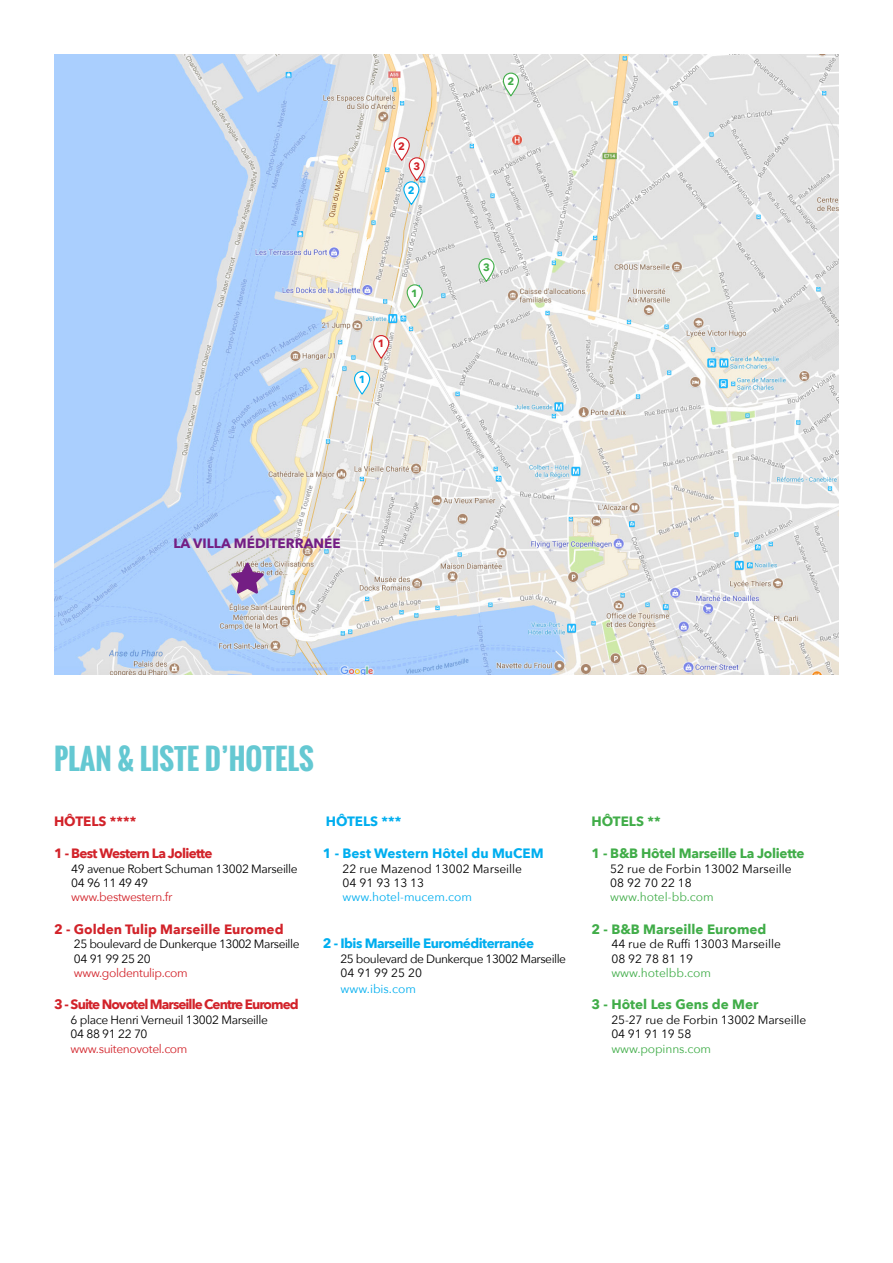
<style>
.page{position:relative;width:893px;height:1263px;background:#fff}
.page>*{position:absolute;margin:0;border:0;box-sizing:border-box;transform-origin:0 0}
.t1{font:700 28.5px "Oswald";color:#64c8d2}
.t2{font:700 13.5px "Avenir Next";color:#41ad49}
.t3{font:700 13.5px "Avenir Next";letter-spacing:-.04em;color:#00aeef}
.t4{font:700 13.5px "Avenir Next";letter-spacing:-.07em;color:#d2232a}
.t5{font:700 13.5px "Avenir Next";letter-spacing:-.05em;color:#d2232a}
.t6{font:700 13.5px "Avenir Next";color:#d2232a}
.t7{font:700 13.5px "Avenir Next";letter-spacing:-.02em;color:#41ad49}
.t8{font:700 13.5px "Avenir Next";color:#00aeef}
.t9{font:700 13.5px "Avenir Next";color:#741e84}
.t10{font:12px/14.4px "Avenir Next";letter-spacing:-.03em;color:#000}
.t11{font:12px/14.4px "Avenir Next";color:#000}
.t12{font:12px/14.4px "Avenir Next";letter-spacing:-.01em;color:#000}
.t13{font:12px "Avenir Next";color:#00aeef}
.t14{font:700 10.5px "Avenir Next";color:#41ad49}
.t15{font:700 10.5px "Avenir Next";color:#d2232a}
.t16{font:700 10.5px "Avenir Next";color:#00aeef}
.s1{color:#d2232a}
.s2{color:#00aeef}
.s3{color:#41ad49}
</style>
<div class="page">
<img style="left:55px;top:54px;width:784px;height:621px">
<svg style="left:503px;top:73px;width:15px;height:23px"></svg>
<div style="left:503px;top:73px;width:16px;height:23px;border:1px solid #41ad49;border-radius:8px"></div>
<svg style="left:479px;top:259px;width:15px;height:22px"></svg>
<div style="left:478px;top:258px;width:17px;height:24px;border:1px solid #41ad49;border-radius:8px"></div>
<svg style="left:407px;top:285px;width:15px;height:22px"></svg>
<div style="left:407px;top:284px;width:16px;height:24px;border:1px solid #41ad49;border-radius:8px"></div>
<svg style="left:374px;top:336px;width:15px;height:22px"></svg>
<div style="left:373px;top:335px;width:16px;height:24px;border:1px solid #d2232a;border-radius:8px"></div>
<svg style="left:355px;top:371px;width:15px;height:23px"></svg>
<div style="left:354px;top:371px;width:16px;height:23px;border:1px solid #00aeef;border-radius:8px"></div>
<svg style="left:404px;top:182px;width:15px;height:22px"></svg>
<div style="left:403px;top:181px;width:16px;height:24px;border:1px solid #00aeef;border-radius:8px"></div>
<svg style="left:409px;top:158px;width:15px;height:22px"></svg>
<div style="left:409px;top:157px;width:16px;height:24px;border:1px solid #d2232a;border-radius:8px"></div>
<svg style="left:394px;top:138px;width:15px;height:22px"></svg>
<div style="left:394px;top:137px;width:16px;height:24px;border:1px solid #d2232a;border-radius:8px"></div>
<svg style="left:231px;top:563px;width:33px;height:31px"></svg>
<p class="t15" style="left:398px;top:137px;width:8px">2</p>
<p class="t15" style="left:413px;top:157px;width:8px">3</p>
<p class="t16" style="left:408px;top:181px;width:8px">2</p>
<p class="t16" style="left:359px;top:370px;width:8px">1</p>
<p class="t15" style="left:378px;top:335px;width:8px">1</p>
<p class="t14" style="left:411px;top:284px;width:8px">1</p>
<p class="t9" style="left:173px;top:532px;width:169px">LA VILLA MÉDITERRANÉE</p>
<p class="t14" style="left:507px;top:72px;width:8px">2</p>
<p class="t14" style="left:483px;top:258px;width:8px">3</p>
<p class="t1" style="left:54px;top:737px;width:261px">PLAN &amp; LISTE D’HOTELS</p>
<p class="t5" style="left:54px;top:809px;width:84px">HÔTELS ****</p>
<p class="t5" style="left:54px;top:842px;width:160px">1 - Best Western La Joliette</p>
<p class="t10" style="left:71px;top:861px;width:228px">49 avenue Robert Schuman 13002 Marseille<br>04 96 11 49 49<br><span class="s1">www.bestwestern.fr</span></p>
<p class="t6" style="left:54px;top:917px;width:231px">2 - Golden Tulip Marseille Euromed</p>
<p class="t10" style="left:74px;top:936px;width:227px">25 boulevard de Dunkerque 13002 Marseille<br>04 91 99 25 20<br><span class="s1">www.goldentulip.com</span></p>
<p class="t4" style="left:54px;top:993px;width:246px">3 - Suite Novotel Marseille Centre Euromed</p>
<p class="t10" style="left:71px;top:1012px;width:199px">6 place Henri Verneuil 13002 Marseille<br>04 88 91 22 70<br><span class="s1">www.suitenovotel.com</span></p>
<p class="t3" style="left:326px;top:809px;width:77px">HÔTELS ***</p>
<p class="t8" style="left:323px;top:842px;width:222px">1 - Best Western Hôtel du MuCEM</p>
<p class="t11" style="left:343px;top:861px;width:181px">22 rue Mazenod 13002 Marseille<br>04 91 93 13 13 <span class="s2">www.hotel-mucem.com</span></p>
<p class="t3" style="left:323px;top:932px;width:213px">2 - Ibis Marseille Euroméditerranée</p>
<p class="t10" style="left:340px;top:951px;width:227px">25 boulevard de Dunkerque 13002 Marseille<br>04 91 99 25 20</p>
<p class="t13" style="left:340px;top:979px;width:77px">www.ibis.com</p>
<p class="t2" style="left:591px;top:809px;width:71px">HÔTELS **</p>
<p class="t7" style="left:591px;top:842px;width:215px">1 - B&amp;B Hôtel Marseille La Joliette</p>
<p class="t11" style="left:610px;top:861px;width:183px">52 rue de Forbin 13002 Marseille<br>08 92 70 22 18 <span class="s3">www.hotel-bb.com</span></p>
<p class="t2" style="left:591px;top:917px;width:177px">2 - B&amp;B Marseille Euromed</p>
<p class="t11" style="left:611px;top:936px;width:171px">44 rue de Ruffi 13003 Marseille<br>08 92 78 81 19 <span class="s3">www.hotelbb.com</span></p>
<p class="t2" style="left:591px;top:993px;width:168px">3 - Hôtel Les Gens de Mer</p>
<p class="t12" style="left:611px;top:1012px;width:196px">25-27 rue de Forbin 13002 Marseille<br>04 91 91 19 58<br><span class="s3">www.popinns.com</span></p>
</div>
